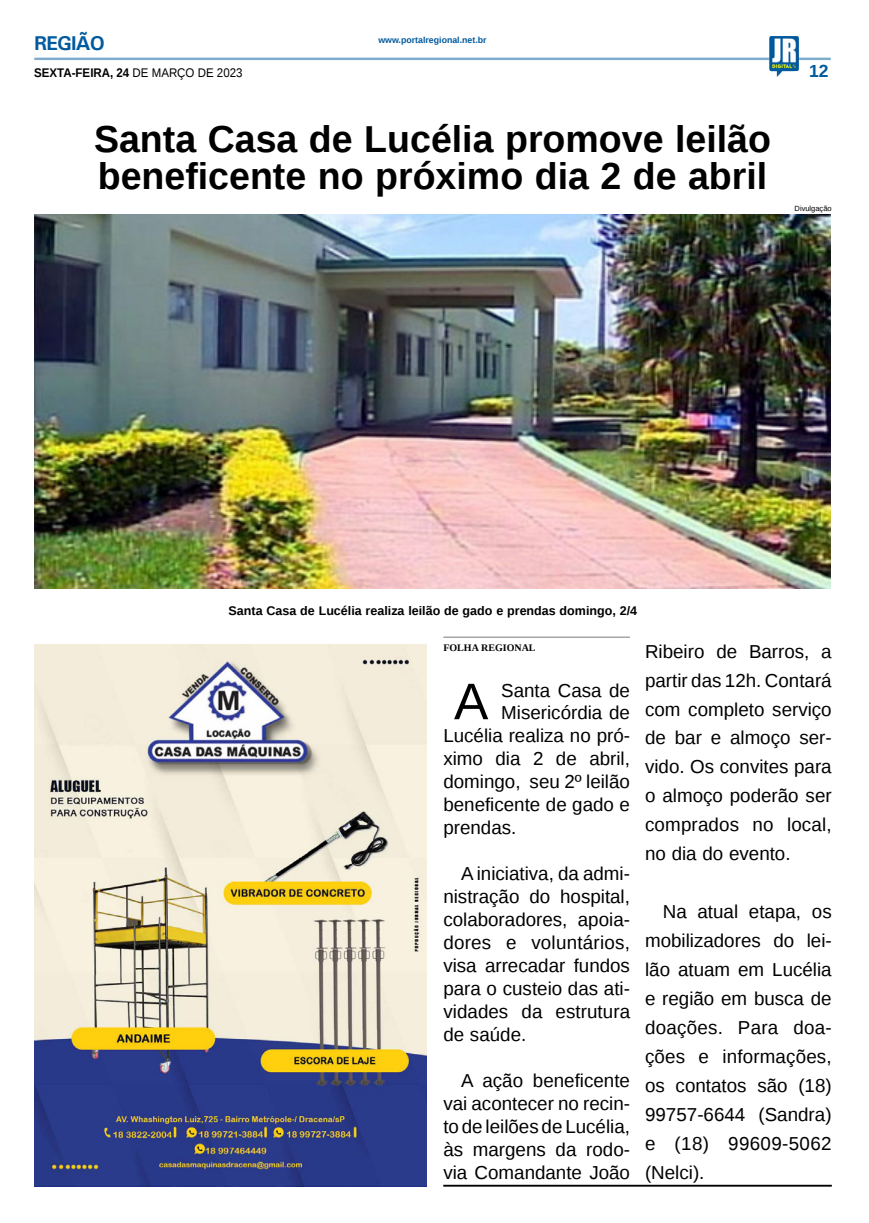
<style>
.page{position:relative;width:869px;height:1223px;background:#fff}
.page>*{position:absolute;margin:0;border:0;box-sizing:border-box;transform-origin:0 0}
.MATÉRIA{font:51.5px "Liberation Sans";color:#000}
.TÍTULO{font:700 37.5px/37.5px "Liberation Sans";color:#000}
.TITULO_PG{font:700 20px "Univers";letter-spacing:-.04em;color:#005a9e}
.MATÉRIA-2{font:18.75px/28.9px "Liberation Sans";color:#000;text-align:justify}
.TÍTULO-2{font:700 17.5px "Liberation Sans";color:#005a9e}
.LEGENDA{font:700 12.5px "Liberation Sans";color:#000}
.LEGENDA-2{font:700 12.5px "Liberation Sans";color:#000;scale:.92 1}
.CRÉDITO_NOME{font:700 10px "Liberation Serif";color:#000}
.DATA_PG{font:700 8.75px "Liberation Sans";color:#005a9e}
.CRÉDITO_FOTO{font:7.5px "Liberation Sans";color:#000}
.s1{font-weight:400}
</style>
<div class="page">
<hr style="left:34px;top:58px;width:796px;height:2px;background:#005a9e">
<img style="left:768px;top:36px;width:30px;height:41px">
<img style="left:34px;top:644px;width:392px;height:542px">
<hr style="left:443px;top:1185px;width:388px;height:1px;background:#000">
<hr style="left:443px;top:1184px;width:388px;height:1px;background:#000">
<img style="left:34px;top:214px;width:796px;height:374px">
<hr style="left:443px;top:636px;width:186px;height:2px;background:#939598">
<p class="TITULO_PG" style="left:34px;top:31px;width:72px">REGIÃO</p>
<p class="LEGENDA-2" style="left:34px;top:64px;width:228px">SEXTA-FEIRA, 24 <span class="s1">DE MARÇO DE 2023</span></p>
<p class="DATA_PG" style="left:378px;top:34px;width:110px">www.portalregional.net.br</p>
<p class="TÍTULO" style="left:94px;top:119px;width:678px">Santa Casa de Lucélia promove leilão beneficente no próximo dia 2 de abril</p>
<p class="TÍTULO-2" style="left:808px;top:58px;width:21px">12</p>
<p class="CRÉDITO_FOTO" style="left:794px;top:204px;width:39px">Divulgação</p>
<p class="LEGENDA" style="left:228px;top:602px;width:410px">Santa Casa de Lucélia realiza leilão de gado e prendas domingo, 2/4</p>
<p class="CRÉDITO_NOME" style="left:443px;top:640px;width:94px">FOLHA REGIONAL</p>
<p class="MATÉRIA" style="left:454px;top:672px;width:36px">A</p>
<p class="MATÉRIA-2" style="left:501px;top:676px;width:130px">Santa Casa de</p>
<p class="MATÉRIA-2" style="left:501px;top:699px;width:130px">Misericórdia de</p>
<p class="MATÉRIA-2" style="left:443px;top:722px;width:188px">Lucélia realiza no pró-</p>
<p class="MATÉRIA-2" style="left:443px;top:745px;width:188px">ximo dia 2 de abril,</p>
<p class="MATÉRIA-2" style="left:443px;top:768px;width:188px">domingo, seu 2º leilão</p>
<p class="MATÉRIA-2" style="left:443px;top:791px;width:188px">beneficente de gado e</p>
<p class="MATÉRIA-2" style="left:443px;top:814px;width:74px">prendas.</p>
<p class="MATÉRIA-2" style="left:443px;top:862px;width:188px;line-height:23px;text-indent:18px">A iniciativa, da admi&shy;nistração do hospital, colaboradores, apoia&shy;dores e voluntários, visa arrecadar fundos para o custeio das ati&shy;vidades da estrutura de saúde.</p>
<p class="MATÉRIA-2" style="left:443px;top:1069px;width:188px;line-height:23px;text-indent:18px">A ação beneficente vai acontecer no recin&shy;to de leilões de Lucélia, às margens da rodo&shy;via Comandante João</p>
<p class="MATÉRIA-2" style="left:644px;top:637px;width:188px">Ribeiro de Barros, a partir das 12h. Contará com completo serviço de bar e almoço ser&shy;vido. Os convites para o almoço poderão ser comprados no local, no dia do evento.</p>
<p class="MATÉRIA-2" style="left:644px;top:898px;width:188px;text-indent:18px">Na atual etapa, os mobilizadores do lei&shy;lão atuam em Lucélia e região em busca de doações. Para doa&shy;ções e informações, os contatos são (18)<br>99757-6644 (Sandra) e (18) 99609-5062 (Nelci).</p>
</div>
